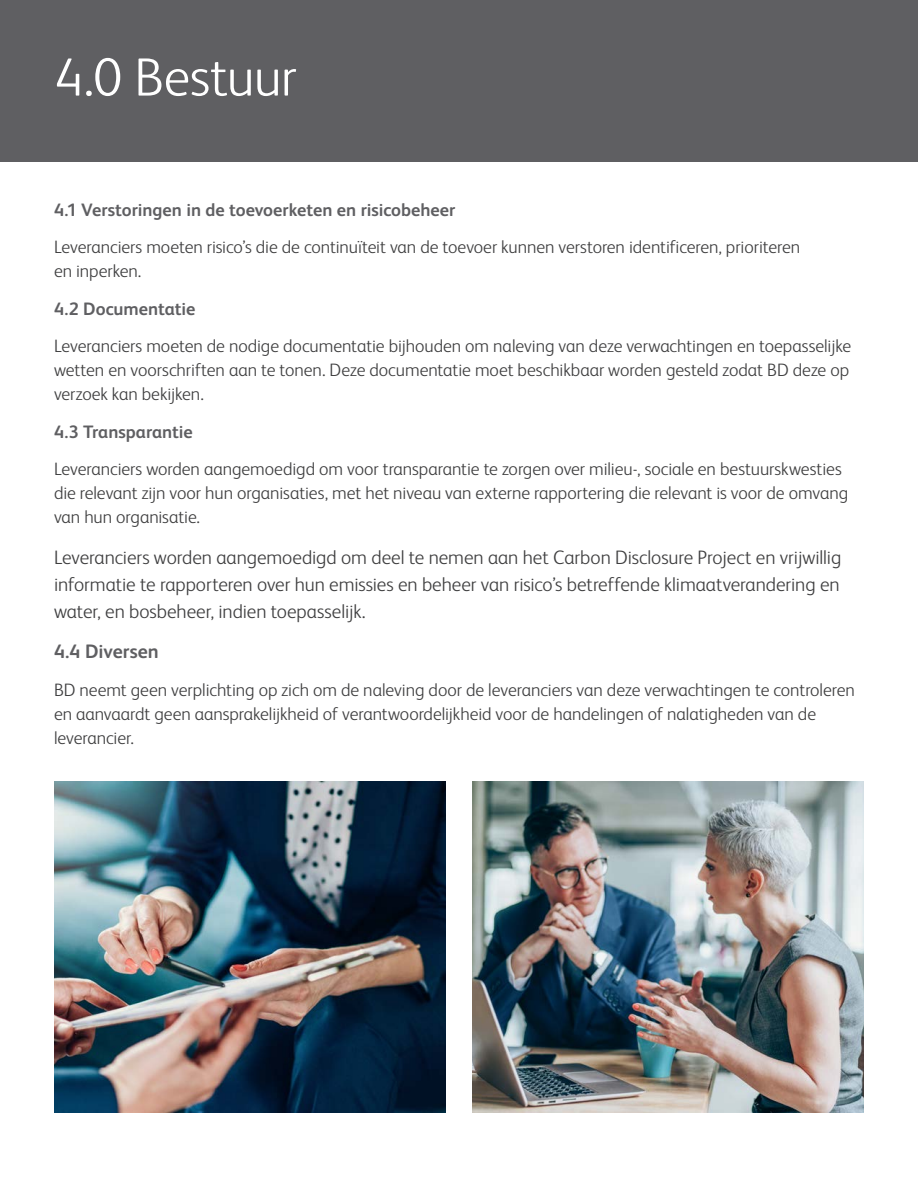
<style>
.page{position:relative;width:918px;height:1188px;background:#fff}
.page>*{position:absolute;margin:0;border:0;box-sizing:border-box;transform-origin:0 0}
.Subhead_option_1_FS{font:300 54px "FS Albert Pro";letter-spacing:-.01em;color:#fff}
.Subhead_option_3_FS{font:300 19.5px/27px "FS Albert Pro";letter-spacing:-.005em;color:#3e3e3f;text-align:justify}
.Subhead_option_3_FS-2{font:700 19.5px "FS Albert Pro";color:#5f5f62}
.Subhead_option_3_FS-3{font:300 18px/24px "FS Albert Pro";letter-spacing:-.005em;color:#3e3e3f}
.Subhead_option_3_FS-4{font:700 18px "FS Albert Pro";color:#5f5f62}
</style>
<div class="page">
<div style="left:0;top:0;width:918px;height:162px;background:#5f5f62"></div>
<img style="left:54px;top:781px;width:392px;height:331px">
<img style="left:472px;top:781px;width:392px;height:331px">
<p class="Subhead_option_1_FS" style="left:54px;top:40px;width:244px">4.0 Bestuur</p>
<p class="Subhead_option_3_FS-4" style="left:54px;top:197px;width:403px">4.1 Verstoringen in de toevoerketen en risicobeheer</p>
<p class="Subhead_option_3_FS-3" style="left:54px;top:234px;width:748px">Leveranciers moeten risico’s die de continuïteit van de toevoer kunnen verstoren identificeren, prioriteren en inperken.</p>
<p class="Subhead_option_3_FS-4" style="left:54px;top:296px;width:143px">4.2 Documentatie</p>
<p class="Subhead_option_3_FS-3" style="left:54px;top:333px;width:799px;text-align:justify">Leveranciers moeten de nodige documentatie bijhouden om naleving van deze verwachtingen en toepasselijke wetten en voorschriften aan te tonen. Deze documentatie moet beschikbaar worden gesteld zodat BD deze op verzoek kan bekijken.</p>
<p class="Subhead_option_3_FS-4" style="left:54px;top:419px;width:140px">4.3 Transparantie</p>
<p class="Subhead_option_3_FS-3" style="left:54px;top:456px;width:796px">Leveranciers worden aangemoedigd om voor transparantie te zorgen over milieu-, sociale en bestuurskwesties die relevant zijn voor hun organisaties, met het niveau van externe rapportering die relevant is voor de omvang van hun organisatie.</p>
<p class="Subhead_option_3_FS" style="left:54px;top:543px;width:789px">Leveranciers worden aangemoedigd om deel te nemen aan het Carbon Disclosure Project en vrijwillig informatie te rapporteren over hun emissies en beheer van risico’s betreffende klimaatverandering en water, en bosbeheer, indien toepasselijk.</p>
<p class="Subhead_option_3_FS-2" style="left:54px;top:638px;width:106px">4.4 Diversen</p>
<p class="Subhead_option_3_FS-3" style="left:54px;top:677px;width:802px">BD neemt geen verplichting op zich om de naleving door de leveranciers van deze verwachtingen te controleren en aanvaardt geen aansprakelijkheid of verantwoordelijkheid voor de handelingen of nalatigheden van de leverancier.</p>
</div>
